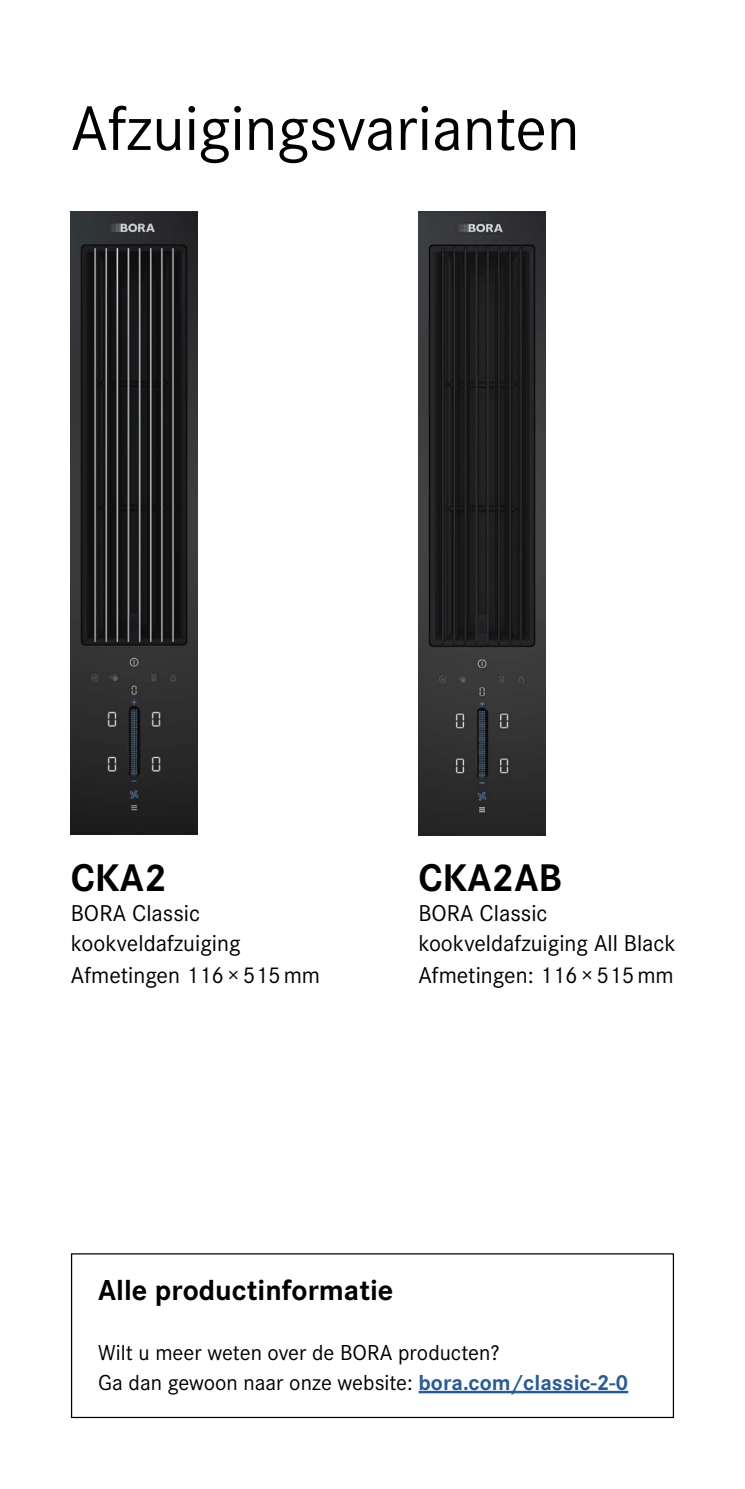
<style>
.page{position:relative;width:745px;height:1489px;background:#fff}
.page>*{position:absolute;margin:0;border:0;box-sizing:border-box;transform-origin:0 0}
.t1{font:65px "Corporate S";color:#000}
.t2{font:700 40px "Corporate S";color:#000}
.t3{font:700 30px "Corporate S";color:#000}
.t4{font:23.75px/30px "Corporate S";color:#000}
.t5{font:22.5px/30px "Corporate S";color:#000}
.s1{font-weight:700;color:#275b9b}
</style>
<div class="page">
<img style="left:71px;top:211px;width:126px;height:623px">
<img style="left:418px;top:211px;width:126px;height:624px">
<hr style="left:418px;top:1390px;width:210px;height:3px;background:#275b9b">
<h1 class="t1" style="left:71px;top:86px;width:510px">Afzuigingsvarianten</h1>
<h2 class="t2" style="left:71px;top:849px;width:97px">CKA2</h2>
<p class="t4" style="left:71px;top:897px;width:171px">BORA Classic kookveldafzuiging</p>
<p class="t4" style="left:71px;top:959px;width:250px">Afmetingen 116 × 515 mm</p>
<h2 class="t2" style="left:418px;top:849px;width:145px">CKA2AB</h2>
<p class="t4" style="left:418px;top:897px;width:259px">BORA Classic kookveldafzuiging All Black</p>
<p class="t4" style="left:418px;top:959px;width:256px">Afmetingen: 116 × 515 mm</p>
<p class="t3" style="left:98px;top:1268px;width:296px">Alle productinformatie</p>
<p class="t5" style="left:98px;top:1336px;width:531px">Wilt u meer weten over de BORA producten?<br>Ga dan gewoon naar onze website: <span class="s1">bora.com/classic-2-0</span></p>
</div>
